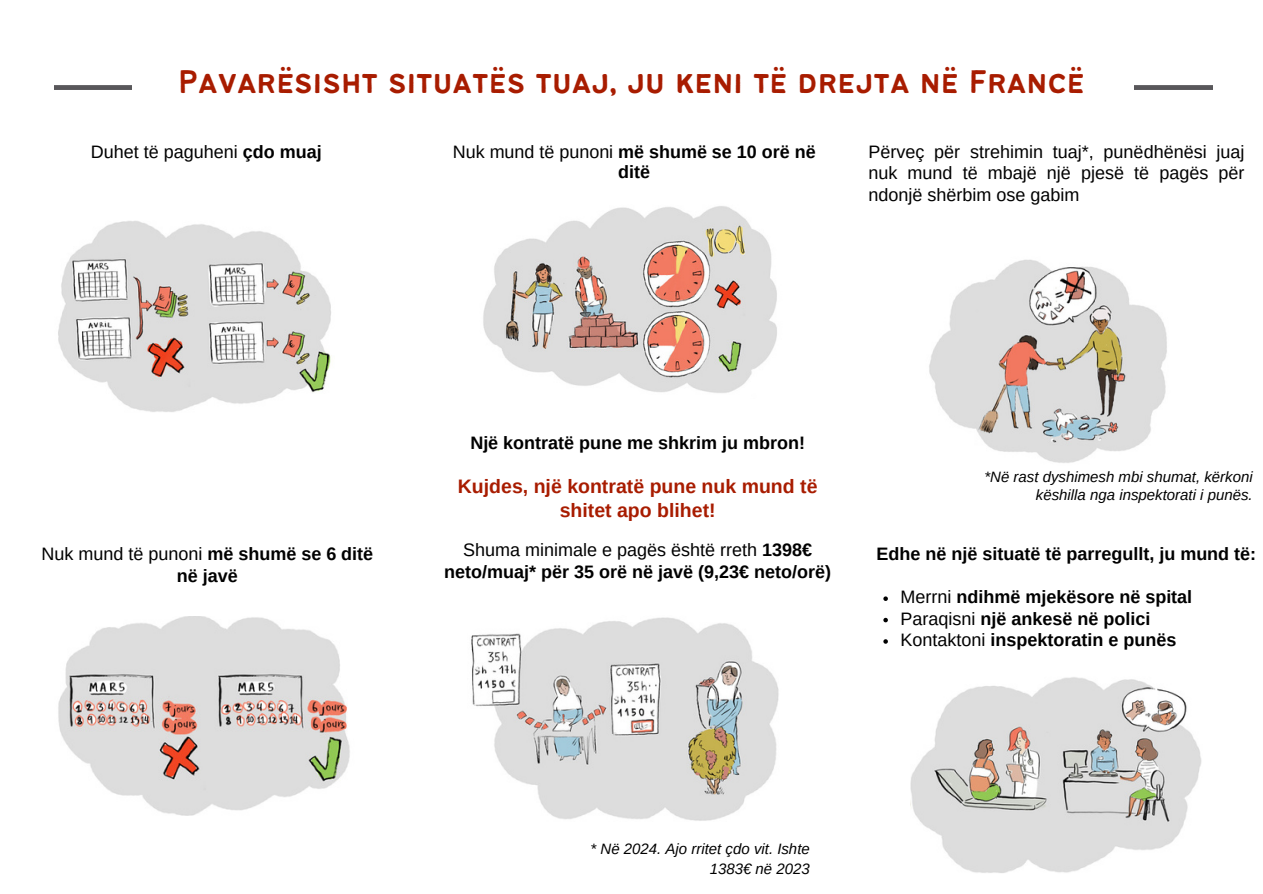
<style>
.page{position:relative;width:1263px;height:894px;background:#fff}
.page>*{position:absolute;margin:0;border:0;box-sizing:border-box;transform-origin:0 0}
.t1{font:36px "Bantayog";color:#a81c00}
.t2{font:700 19.5px/23.7px "Arimo";color:#a81c00;text-align:center}
.t3{font:700 18px/21.3px "Arimo";color:#000;text-align:center}
.t4{font:18px/21.3px "Arimo";color:#000;text-align:justify}
.t5{font:italic 15px/20.2px "Arimo";color:#000;text-align:right}
.s1{font-weight:700}
.s2{font-weight:400}
</style>
<div class="page">
<img style="left:54px;top:85px;width:78px;height:5px">
<img style="left:1134px;top:85px;width:78px;height:5px">
<img style="left:58px;top:221px;width:274px;height:191px">
<img style="left:58px;top:616px;width:292px;height:200px">
<img style="left:929px;top:259px;width:238px;height:204px">
<img style="left:911px;top:677px;width:291px;height:196px">
<svg style="left:883px;top:596px;width:5px;height:4px"></svg>
<svg style="left:883px;top:617px;width:5px;height:5px"></svg>
<svg style="left:883px;top:639px;width:5px;height:4px"></svg>
<img style="left:471px;top:617px;width:308px;height:204px">
<img style="left:483px;top:206px;width:294px;height:187px">
<h1 class="t1" style="left:178px;top:63px;width:908px">Pavarësisht situatës tuaj, ju keni të drejta në Francë</h1>
<p class="t4" style="left:91px;top:141px;width:232px">Duhet të paguheni <span class="s1">çdo muaj</span></p>
<p class="t3" style="left:453px;top:142px;width:364px;line-height:20.2px"><span class="s2">Nuk mund të punoni</span> më shumë se 10 orë në ditë</p>
<p class="t4" style="left:868px;top:141px;width:377px">Përveç për strehimin tuaj*, punëdhënësi juaj nuk mund të mbajë një pjesë të pagës për ndonjë shërbim ose gabim</p>
<p class="t3" style="left:41px;top:543px;width:333px"><span class="s2">Nuk mund të punoni</span> më shumë se 6 ditë në javë</p>
<p class="t3" style="left:470px;top:432px;width:336px">Një kontratë pune me shkrim ju mbron!</p>
<p class="t2" style="left:458px;top:475px;width:361px">Kujdes, një kontratë pune nuk mund të shitet apo blihet!</p>
<p class="t3" style="left:444px;top:539px;width:388px"><span class="s2">Shuma minimale e pagës është rreth</span> 1398€ neto/muaj* për 35 orë në javë (9,23€ neto/orë)</p>
<p class="t5" style="left:984px;top:467px;width:270px;line-height:18px">*Në rast dyshimesh mbi shumat, kërkoni këshilla nga inspektorati i punës.</p>
<p class="t3" style="left:876px;top:543px;width:381px">Edhe në një situatë të parregullt, ju mund të:</p>
<p class="t3" style="left:900px;top:586px;width:293px;text-align:left"><span class="s2">Merrni</span> ndihmë mjekësore në spital<br><span class="s2">Paraqisni</span> një ankesë në polici<br><span class="s2">Kontaktoni</span> inspektoratin e punës</p>
<p class="t5" style="left:591px;top:838px;width:221px">* Në 2024. Ajo rritet çdo vit. Ishte<br>1383€ në 2023</p>
</div>
